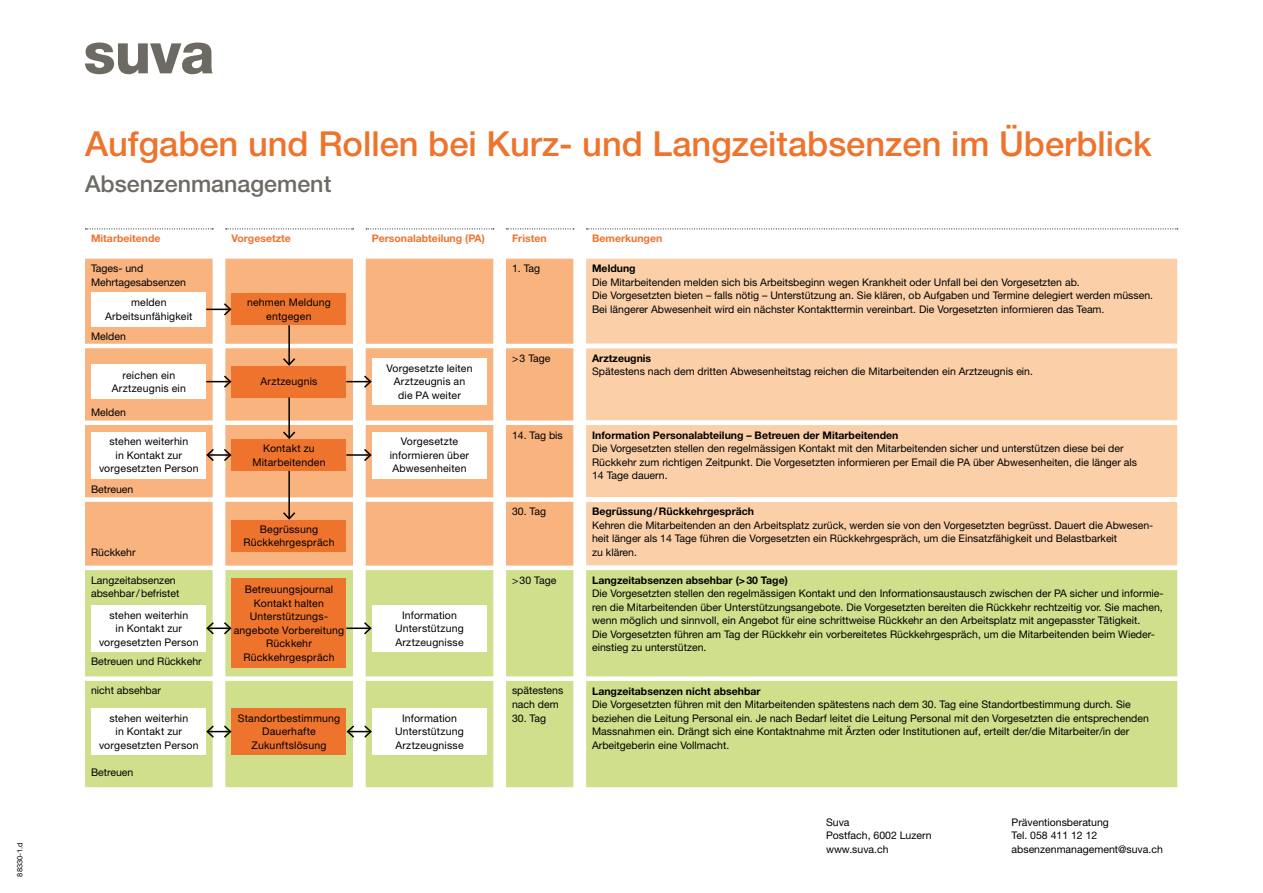
<style>
.page{position:relative;width:1263px;height:893px;background:#fff}
.page>*{position:absolute;margin:0;border:0;box-sizing:border-box;transform-origin:0 0}
.t1{font:500 34.5px "Helvetica Neue LT Std";color:#ee742d}
.t2{font:500 23.25px "Helvetica Neue LT Std";color:#6d6a63}
.t3{font:10.5px/13.5px "Helvetica Neue LT Std";color:#000}
.t4{font:10.5px/13.5px "Helvetica Neue LT Std";letter-spacing:.02em;color:#000;text-align:center}
.t5{font:700 10.5px "Helvetica Neue LT Std";color:#000}
.t6{font:700 10.5px "Helvetica Neue LT Std";color:#ee742d}
.t7{font:7.5px "Helvetica Neue LT Std";color:#000}
</style>
<div class="page">
<svg style="left:85px;top:259px;width:488px;height:307px;background:#f8be91"></svg>
<div style="left:586px;top:259px;width:591px;height:85px;background:#fbd0a9"></div>
<div style="left:586px;top:348px;width:591px;height:218px;background:#fbd0a9"></div>
<svg style="left:85px;top:570px;width:1092px;height:217px;background:#d2e195"></svg>
<svg style="left:85px;top:229px;width:128px;height:1px"></svg>
<svg style="left:226px;top:229px;width:128px;height:1px"></svg>
<svg style="left:366px;top:229px;width:128px;height:1px"></svg>
<svg style="left:506px;top:229px;width:68px;height:1px"></svg>
<svg style="left:586px;top:229px;width:592px;height:1px"></svg>
<div style="left:232px;top:293px;width:114px;height:32px;background:#ee742d"></div>
<div style="left:232px;top:366px;width:114px;height:31px;background:#ee742d"></div>
<div style="left:372px;top:358px;width:115px;height:47px;background:#fff"></div>
<div style="left:91px;top:292px;width:115px;height:34px;background:#fff"></div>
<div style="left:91px;top:365px;width:115px;height:34px;background:#fff"></div>
<div style="left:91px;top:432px;width:115px;height:46px;background:#fff"></div>
<div style="left:91px;top:605px;width:115px;height:47px;background:#fff"></div>
<div style="left:91px;top:708px;width:115px;height:47px;background:#fff"></div>
<div style="left:372px;top:432px;width:115px;height:46px;background:#fff"></div>
<div style="left:372px;top:605px;width:115px;height:47px;background:#fff"></div>
<div style="left:372px;top:708px;width:115px;height:47px;background:#fff"></div>
<div style="left:232px;top:439px;width:114px;height:32px;background:#ee742d"></div>
<div style="left:232px;top:520px;width:114px;height:32px;background:#ee742d"></div>
<div style="left:232px;top:578px;width:114px;height:90px;background:#ee742d"></div>
<div style="left:232px;top:708px;width:114px;height:47px;background:#ee742d"></div>
<hr style="left:207px;top:627px;width:23px;height:2px;background:#000">
<svg style="left:206px;top:621px;width:9px;height:15px"></svg>
<svg style="left:222px;top:621px;width:10px;height:15px"></svg>
<hr style="left:207px;top:454px;width:23px;height:2px;background:#000">
<svg style="left:206px;top:447px;width:9px;height:16px"></svg>
<svg style="left:222px;top:447px;width:10px;height:16px"></svg>
<svg style="left:206px;top:374px;width:26px;height:15px"></svg>
<svg style="left:346px;top:374px;width:26px;height:15px"></svg>
<hr style="left:346px;top:454px;width:25px;height:2px;background:#000">
<svg style="left:362px;top:447px;width:10px;height:16px"></svg>
<hr style="left:288px;top:471px;width:2px;height:48px;background:#000">
<svg style="left:281px;top:511px;width:16px;height:9px"></svg>
<hr style="left:288px;top:397px;width:2px;height:41px;background:#000">
<svg style="left:281px;top:430px;width:16px;height:9px"></svg>
<hr style="left:288px;top:325px;width:2px;height:40px;background:#000">
<svg style="left:281px;top:357px;width:16px;height:9px"></svg>
<hr style="left:346px;top:627px;width:25px;height:2px;background:#000">
<svg style="left:362px;top:621px;width:10px;height:15px"></svg>
<svg style="left:206px;top:302px;width:26px;height:15px"></svg>
<svg style="left:206px;top:724px;width:26px;height:15px"></svg>
<svg style="left:346px;top:724px;width:26px;height:15px"></svg>
<svg style="left:85px;top:43px;width:128px;height:31px"></svg>
<p class="t7" style="left:15px;top:877px;width:36px;rotate:-90deg">88330-1.d</p>
<h1 class="t1" style="left:85px;top:123px;width:1068px">Aufgaben und Rollen bei Kurz- und Langzeitabsenzen im Überblick</h1>
<h2 class="t2" style="left:85px;top:170px;width:248px">Absenzenmanagement</h2>
<p class="t6" style="left:91px;top:232px;width:71px">Mitarbeitende</p>
<p class="t6" style="left:231px;top:232px;width:61px">Vorgesetzte</p>
<p class="t6" style="left:372px;top:232px;width:115px">Personalabteilung (PA)</p>
<p class="t6" style="left:512px;top:232px;width:36px">Fristen</p>
<p class="t6" style="left:592px;top:232px;width:72px">Bemerkungen</p>
<p class="t3" style="left:91px;top:262px;width:97px">Tages- und<br>Mehrtagesabsenzen</p>
<p class="t3" style="left:512px;top:262px;width:30px">1. Tag</p>
<p class="t5" style="left:592px;top:262px;width:45px">Meldung</p>
<p class="t3" style="left:592px;top:275px;width:562px">Die Mitarbeitenden melden sich bis Arbeitsbeginn wegen Krankheit oder Unfall bei den Vorgesetzten ab.<br>Die Vorgesetzten bieten – falls nötig – Unterstützung an. Sie klären, ob Aufgaben und Termine delegiert werden müssen.<br>Bei längerer Abwesenheit wird ein nächster Kontakttermin vereinbart. Die Vorgesetzten informieren das Team.</p>
<p class="t4" style="left:247px;top:296px;width:85px">nehmen Meldung entgegen</p>
<p class="t4" style="left:105px;top:296px;width:89px">melden<br>Arbeitsunfähigkeit</p>
<p class="t3" style="left:91px;top:329px;width:36px">Melden</p>
<p class="t4" style="left:112px;top:368px;width:76px">reichen ein<br>Arztzeugnis ein</p>
<p class="t3" style="left:91px;top:405px;width:36px">Melden</p>
<p class="t4" style="left:99px;top:435px;width:101px">stehen weiterhin<br>in Kontakt zur vorgesetzten Person</p>
<p class="t3" style="left:91px;top:482px;width:44px">Betreuen</p>
<p class="t3" style="left:91px;top:545px;width:46px">Rückkehr</p>
<p class="t3" style="left:91px;top:573px;width:90px">Langzeitabsenzen absehbar/befristet</p>
<p class="t4" style="left:99px;top:608px;width:101px">stehen weiterhin<br>in Kontakt zur vorgesetzten Person</p>
<p class="t3" style="left:91px;top:654px;width:112px">Betreuen und Rückkehr</p>
<p class="t3" style="left:91px;top:684px;width:71px">nicht absehbar</p>
<p class="t4" style="left:99px;top:711px;width:101px">stehen weiterhin<br>in Kontakt zur vorgesetzten Person</p>
<p class="t3" style="left:91px;top:765px;width:44px">Betreuen</p>
<p class="t4" style="left:260px;top:375px;width:58px">Arztzeugnis</p>
<p class="t4" style="left:252px;top:441px;width:75px">Kontakt zu<br>Mitarbeitenden</p>
<p class="t4" style="left:243px;top:522px;width:93px">Begrüssung<br>Rückkehrgespräch</p>
<p class="t4" style="left:234px;top:583px;width:112px">Betreuungsjournal<br>Kontakt halten<br>Unterstützungs&shy;angebote Vorbereitung<br>Rückkehr<br>Rückkehrgespräch</p>
<p class="t4" style="left:238px;top:711px;width:104px">Standortbestimmung<br>Dauerhafte<br>Zukunftslösung</p>
<p class="t4" style="left:386px;top:361px;width:88px">Vorgesetzte leiten<br>Arztzeugnis an die PA weiter</p>
<p class="t4" style="left:390px;top:435px;width:81px">Vorgesetzte informieren über<br>Abwesenheiten</p>
<p class="t4" style="left:395px;top:608px;width:70px">Information<br>Unterstützung<br>Arztzeugnisse</p>
<p class="t4" style="left:395px;top:711px;width:70px">Information<br>Unterstützung<br>Arztzeugnisse</p>
<p class="t3" style="left:512px;top:351px;width:40px">&gt;3 Tage</p>
<p class="t5" style="left:592px;top:351px;width:61px">Arztzeugnis</p>
<p class="t3" style="left:592px;top:365px;width:442px">Spätestens nach dem dritten Abwesenheitstag reichen die Mitarbeitenden ein Arztzeugnis ein.</p>
<p class="t3" style="left:512px;top:428px;width:52px">14. Tag bis</p>
<p class="t5" style="left:592px;top:428px;width:308px">Information Personalabteilung – Betreuen der Mitarbeitenden</p>
<p class="t3" style="left:592px;top:441px;width:547px">Die Vorgesetzten stellen den regelmässigen Kontakt mit den Mitarbeitenden sicher und unterstützen diese bei der<br>Rückkehr zum richtigen Zeitpunkt. Die Vorgesetzten informieren per Email die PA über Abwesenheiten, die länger als<br>14 Tage dauern.</p>
<p class="t3" style="left:512px;top:505px;width:36px">30. Tag</p>
<p class="t5" style="left:592px;top:505px;width:163px">Begrüssung/Rückkehrgespräch</p>
<p class="t3" style="left:592px;top:518px;width:563px">Kehren die Mitarbeitenden an den Arbeitsplatz zurück, werden sie von den Vorgesetzten begrüsst. Dauert die Abwesen&shy;heit länger als 14 Tage führen die Vorgesetzten ein Rückkehrgespräch, um die Einsatzfähigkeit und Belastbarkeit<br>zu klären.</p>
<p class="t3" style="left:512px;top:573px;width:46px">&gt;30 Tage</p>
<p class="t5" style="left:592px;top:573px;width:197px">Langzeitabsenzen absehbar (&gt;30 Tage)</p>
<p class="t3" style="left:592px;top:586px;width:573px">Die Vorgesetzten stellen den regelmässigen Kontakt und den Informationsaustausch zwischen der PA sicher und informie&shy;ren die Mitarbeitenden über Unterstützungsangebote. Die Vorgesetzten bereiten die Rückkehr rechtzeitig vor. Sie machen, wenn möglich und sinnvoll, ein Angebot für eine schrittweise Rückkehr an den Arbeitsplatz mit angepasster Tätigkeit.<br>Die Vorgesetzten führen am Tag der Rückkehr ein vorbereitetes Rückkehrgespräch, um die Mitarbeitenden beim Wieder&shy;einstieg zu unterstützen.</p>
<p class="t3" style="left:512px;top:684px;width:53px">spätestens nach dem</p>
<p class="t3" style="left:512px;top:711px;width:36px">30. Tag</p>
<p class="t5" style="left:592px;top:684px;width:170px">Langzeitabsenzen nicht absehbar</p>
<p class="t3" style="left:592px;top:697px;width:558px">Die Vorgesetzten führen mit den Mitarbeitenden spätestens nach dem 30. Tag eine Standortbestimmung durch. Sie beziehen die Leitung Personal ein. Je nach Bedarf leitet die Leitung Personal mit den Vorgesetzten die entsprechenden Massnahmen ein. Drängt sich eine Kontaktnahme mit Ärzten oder Institutionen auf, erteilt der/die Mitarbeiter/in der Arbeitgeberin eine Vollmacht.</p>
<p class="t3" style="left:826px;top:815px;width:107px">Suva<br>Postfach, 6002 Luzern www.suva.ch</p>
<p class="t3" style="left:1011px;top:815px;width:99px;line-height:13px">Präventionsberatung<br>Tel. 058 411 12 12</p>
<p class="t3" style="left:1011px;top:843px;width:153px">absenzenmanagement@suva.ch</p>
</div>
